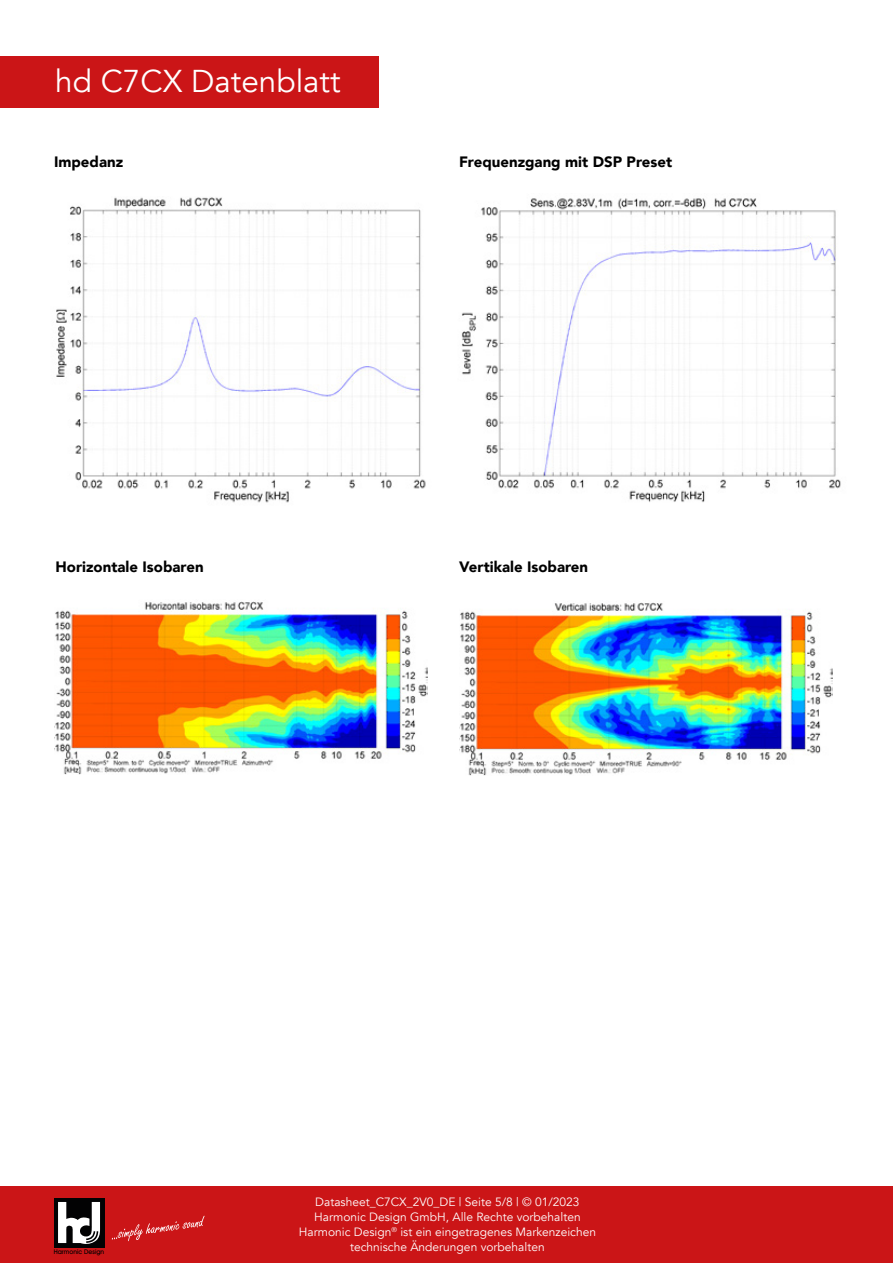
<style>
.page{position:relative;width:893px;height:1263px;background:#fff}
.page>*{position:absolute;margin:0;border:0;box-sizing:border-box;transform-origin:0 0}
.t1{font:31.5px "Avenir";color:#fff}
.t2{font:900 15px "Avenir";color:#000}
.t3{font:12px/15px "Avenir";color:#fff;text-align:center}
.t4{font:500 6.45px "Avant Garde IT Cby BT";color:#000}
</style>
<div class="page">
<div style="left:0;top:1186px;width:893px;height:77px;background:#cb1517"></div>
<div style="left:54px;top:1198px;width:50px;height:49px;background:#020203"></div>
<svg style="left:58px;top:1202px;width:42px;height:42px"></svg>
<svg style="left:112px;top:1216px;width:93px;height:25px"></svg>
<img style="left:56px;top:197px;width:370px;height:306px">
<img style="left:461px;top:198px;width:380px;height:304px">
<img style="left:54px;top:601px;width:373px;height:174px">
<img style="left:459px;top:602px;width:373px;height:173px">
<div style="left:0;top:57px;width:378px;height:51px;background:#cb1517"></div>
<h1 class="t1" style="left:55px;top:62px;width:287px">hd C7CX Datenblatt</h1>
<p class="t2" style="left:54px;top:148px;width:71px">Impedanz</p>
<p class="t2" style="left:459px;top:148px;width:215px">Frequenzgang mit DSP Preset</p>
<p class="t2" style="left:56px;top:553px;width:150px">Horizontale Isobaren</p>
<p class="t2" style="left:459px;top:553px;width:130px">Vertikale Isobaren</p>
<p class="t4" style="left:54px;top:1248px;width:52px">Harmonic Design</p>
<p class="t3" style="left:299px;top:1194px;width:299px">Datasheet_C7CX_2V0_DE | Seite 5/8 | © 01/2023<br>Harmonic Design GmbH, Alle Rechte vorbehalten Harmonic Design<sup>®</sup> ist ein eingetragenes Markenzeichen technische Änderungen vorbehalten</p>
</div>
